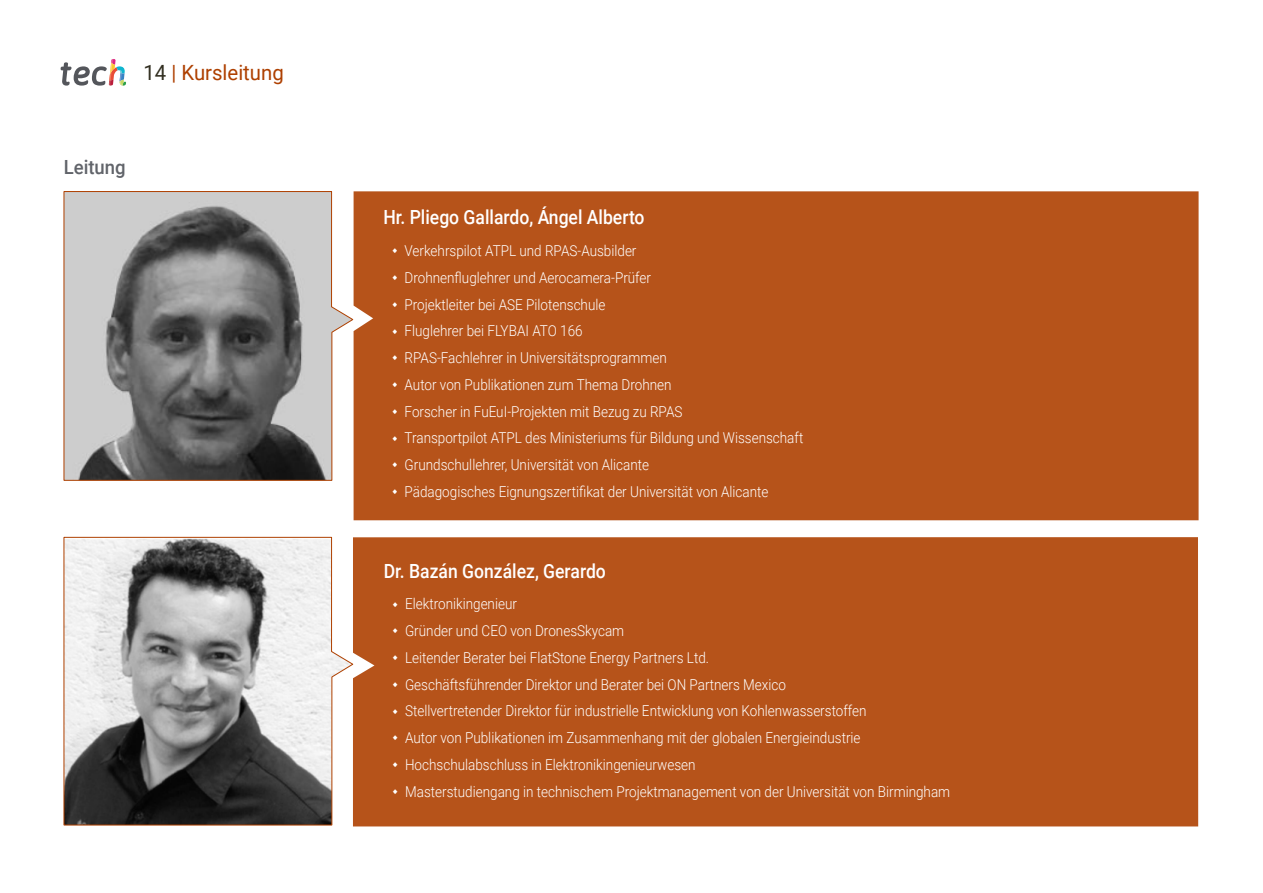
<style>
.page{position:relative;width:1263px;height:893px;background:#fff}
.page>*{position:absolute;margin:0;border:0;box-sizing:border-box;transform-origin:0 0}
.t1{font:21px "Roboto";color:#ae4000}
.t2{font:500 19.5px "Roboto";color:#fff;scale:.9 1}
.t3{font:500 19.5px "Roboto";color:#61646a;scale:.95 1}
.t4{font:300 15px/26.7px "Roboto";color:#fff;scale:.9 1}
.s1{color:#312e20}
</style>
<div class="page">
<svg style="left:61px;top:59px;width:65px;height:27px"></svg>
<div style="left:354px;top:191px;width:844px;height:329px;background:#b6531a"></div>
<div style="left:353px;top:537px;width:845px;height:289px;background:#b6531a"></div>
<svg style="left:64px;top:191px;width:289px;height:290px;background:#929190"></svg>
<svg style="left:64px;top:537px;width:289px;height:288px"></svg>
<svg style="left:393px;top:248px;width:4px;height:5px"></svg>
<svg style="left:393px;top:275px;width:4px;height:5px"></svg>
<svg style="left:393px;top:302px;width:4px;height:5px"></svg>
<svg style="left:393px;top:329px;width:4px;height:5px"></svg>
<svg style="left:393px;top:355px;width:4px;height:5px"></svg>
<svg style="left:393px;top:382px;width:4px;height:5px"></svg>
<svg style="left:393px;top:409px;width:4px;height:5px"></svg>
<svg style="left:393px;top:436px;width:4px;height:5px"></svg>
<svg style="left:393px;top:462px;width:4px;height:5px"></svg>
<svg style="left:393px;top:489px;width:4px;height:5px"></svg>
<svg style="left:393px;top:602px;width:5px;height:5px"></svg>
<svg style="left:393px;top:628px;width:5px;height:5px"></svg>
<svg style="left:393px;top:655px;width:5px;height:5px"></svg>
<svg style="left:393px;top:682px;width:5px;height:5px"></svg>
<svg style="left:393px;top:709px;width:5px;height:5px"></svg>
<svg style="left:393px;top:735px;width:5px;height:5px"></svg>
<svg style="left:393px;top:762px;width:5px;height:5px"></svg>
<svg style="left:393px;top:789px;width:5px;height:5px"></svg>
<h1 class="t1" style="left:144px;top:57px;width:142px"><span class="s1">14</span> | Kursleitung</h1>
<h2 class="t3" style="left:64px;top:154px;width:67px">Leitung</h2>
<h2 class="t2" style="left:383px;top:204px;width:292px">Hr. Pliego Gallardo, Ángel Alberto</h2>
<p class="t4" style="left:405px;top:237px;width:445px">Verkehrspilot ATPL und RPAS-Ausbilder<br>Drohnenfluglehrer und Aerocamera-Prüfer<br>Projektleiter bei ASE Pilotenschule<br>Fluglehrer bei FLYBAI ATO 166<br>RPAS-Fachlehrer in Universitätsprogrammen<br>Autor von Publikationen zum Thema Drohnen<br>Forscher in FuEuI-Projekten mit Bezug zu RPAS<br>Transportpilot ATPL des Ministeriums für Bildung und Wissenschaft Grundschullehrer, Universität von Alicante<br>Pädagogisches Eignungszertifikat der Universität von Alicante</p>
<h2 class="t2" style="left:384px;top:557px;width:248px">Dr. Bazán González, Gerardo</h2>
<p class="t4" style="left:405px;top:590px;width:607px">Elektronikingenieur<br>Gründer und CEO von DronesSkycam<br>Leitender Berater bei FlatStone Energy Partners Ltd.<br>Geschäftsführender Direktor und Berater bei ON Partners Mexico<br>Stellvertretender Direktor für industrielle Entwicklung von Kohlenwasserstoffen<br>Autor von Publikationen im Zusammenhang mit der globalen Energieindustrie Hochschulabschluss in Elektronikingenieurwesen<br>Masterstudiengang in technischem Projektmanagement von der Universität von Birmingham</p>
</div>
